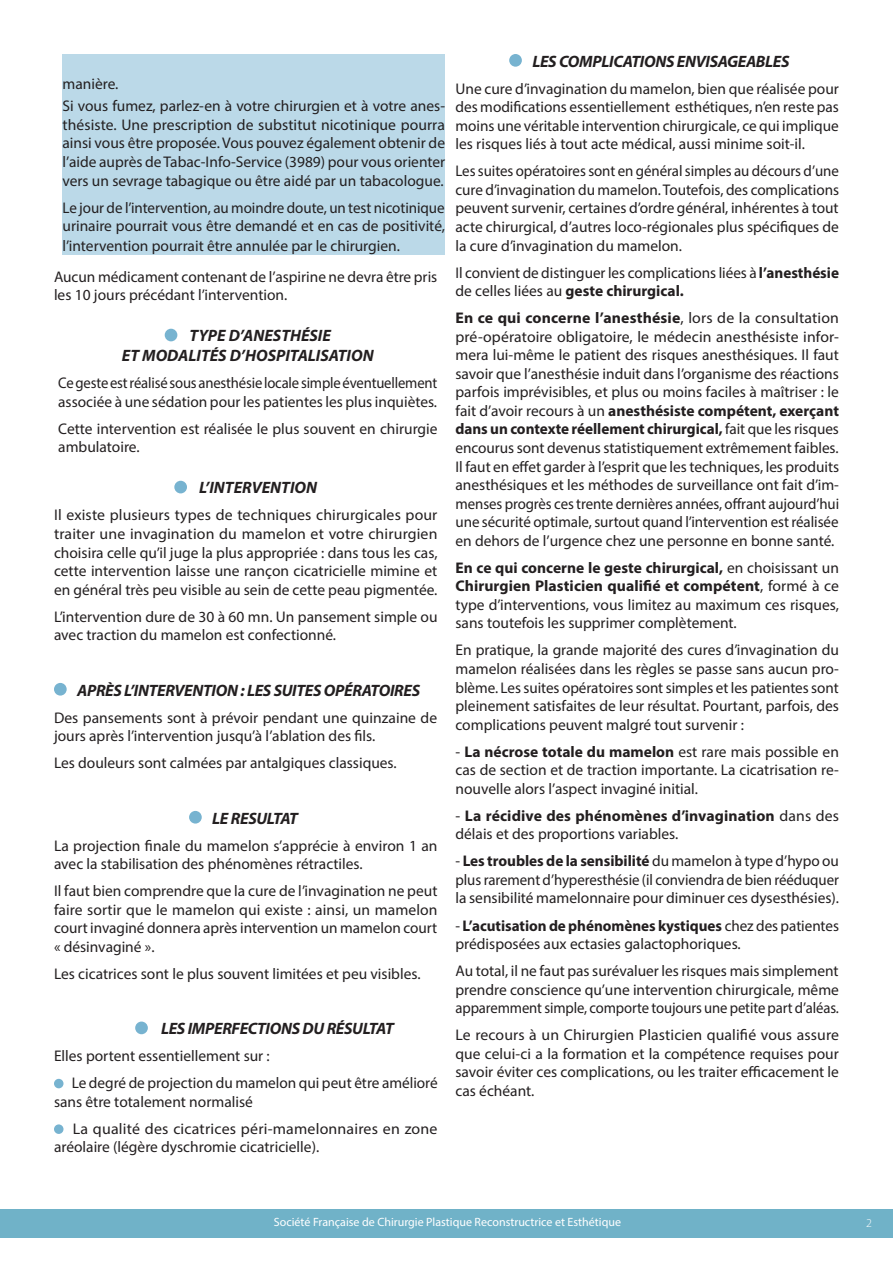
<style>
.page{position:relative;width:893px;height:1263px;background:#fff}
.page>*{position:absolute;margin:0;border:0;box-sizing:border-box;transform-origin:0 0}
.t1{font:italic 700 16.5px "Myriad Pro";letter-spacing:-.02em;color:#231f20}
.t2{font:italic 700 16.5px/19.8px "Myriad Pro";color:#231f20}
.t3{font:15.45px/18.6px "Myriad Pro";color:#231f20;text-align:justify}
.t4{font:15.45px/18.6px "Myriad Pro";color:#231f20;scale:.95 1}
.t5{font:12px "Myriad Pro";color:#fff}
.t6{font:300 12px "Myriad Pro";color:#fff}
.s1{font-weight:700}
</style>
<div class="page">
<div style="left:63px;top:54px;width:382px;height:201px;background:#bbd9e8"></div>
<div style="left:165px;top:329px;width:12px;height:12px;background:#77b3d0;border-radius:50%"></div>
<div style="left:174px;top:481px;width:13px;height:12px;background:#77b3d0;border-radius:50%"></div>
<div style="left:54px;top:683px;width:13px;height:13px;background:#77b3d0;border-radius:50%"></div>
<div style="left:189px;top:811px;width:13px;height:12px;background:#77b3d0;border-radius:50%"></div>
<div style="left:135px;top:1021px;width:13px;height:13px;background:#77b3d0;border-radius:50%"></div>
<div style="left:54px;top:1079px;width:10px;height:9px;background:#77b3d0;border-radius:50%"></div>
<div style="left:54px;top:1124px;width:10px;height:10px;background:#77b3d0;border-radius:50%"></div>
<div style="left:509px;top:54px;width:13px;height:13px;background:#77b3d0;border-radius:50%"></div>
<div style="left:0;top:1209px;width:893px;height:28px;background:#70b2c8"></div>
<p class="t3" style="left:63px;top:73px;width:384px;line-height:22.8px">manière.<br>Si vous fumez, parlez-en à votre chirurgien et à votre anes-</p>
<p class="t3" style="left:63px;top:117px;width:384px">thésiste. Une prescription de substitut nicotinique pourra ainsi vous être proposée. Vous pouvez également obtenir de l’aide auprès de Tabac-Info-Service (3989) pour vous orienter vers un sevrage tabagique ou être aidé par un tabacologue.</p>
<p class="t3" style="left:63px;top:199px;width:384px;line-height:19.2px">Le jour de l’intervention, au moindre doute, un test nicotinique urinaire pourrait vous être demandé et en cas de positivité, l’intervention pourrait être annulée par le chirurgien.</p>
<p class="t3" style="left:54px;top:269px;width:385px">Aucun médicament contenant de l’aspirine ne devra être pris les 10 jours précédant l’intervention.</p>
<p class="t2" style="left:122px;top:326px;width:253px;text-indent:68px">TYPE D’ANESTHÉSIE<br>ET MODALITÉS D’HOSPITALISATION</p>
<p class="t4" style="left:58px;top:375px;width:401px">Ce geste est réalisé sous anesthésie locale simple éventuellement associée à une sédation pour les patientes les plus inquiètes.</p>
<p class="t3" style="left:58px;top:421px;width:381px">Cette intervention est réalisée le plus souvent en chirurgie ambulatoire.</p>
<p class="t2" style="left:199px;top:478px;width:119px">L’INTERVENTION</p>
<p class="t3" style="left:54px;top:507px;width:385px">Il existe plusieurs types de techniques chirurgicales pour traiter une invagination du mamelon et votre chirurgien choisira celle qu’il juge la plus appropriée : dans tous les cas, cette intervention laisse une rançon cicatricielle mimine et en général très peu visible au sein de cette peau pigmentée.</p>
<p class="t3" style="left:54px;top:608px;width:385px">L’intervention dure de 30 à 60 mn. Un pansement simple ou avec traction du mamelon est confectionné.</p>
<p class="t1" style="left:77px;top:682px;width:344px">APRÈS L’INTERVENTION : LES SUITES OPÉRATOIRES</p>
<p class="t3" style="left:54px;top:709px;width:385px">Des pansements sont à prévoir pendant une quinzaine de jours après l’intervention jusqu’à l’ablation des fils.</p>
<p class="t3" style="left:54px;top:755px;width:344px">Les douleurs sont calmées par antalgiques classiques.</p>
<p class="t1" style="left:212px;top:810px;width:87px">LE RESULTAT</p>
<p class="t3" style="left:54px;top:837px;width:385px">La projection finale du mamelon s’apprécie à environ 1 an avec la stabilisation des phénomènes rétractiles.</p>
<p class="t3" style="left:54px;top:883px;width:385px">Il faut bien comprendre que la cure de l’invagination ne peut faire sortir que le mamelon qui existe : ainsi, un mamelon court invaginé donnera après intervention un mamelon court « désinvaginé ».</p>
<p class="t3" style="left:54px;top:966px;width:368px">Les cicatrices sont le plus souvent limitées et peu visibles.</p>
<p class="t1" style="left:161px;top:1020px;width:234px">LES IMPERFECTIONS DU RÉSULTAT</p>
<p class="t3" style="left:72px;top:1044px;width:367px;line-height:27px;text-indent:-18px">Elles portent essentiellement sur :<br>Le degré de projection du mamelon qui peut être amélioré</p>
<p class="t3" style="left:73px;top:1089px;width:366px;line-height:27px;text-indent:-19px">sans être totalement normalisé<br>La qualité des cicatrices péri-mamelonnaires en zone</p>
<p class="t3" style="left:54px;top:1139px;width:267px">aréolaire (légère dyschromie cicatricielle).</p>
<p class="t1" style="left:532px;top:53px;width:259px">LES COMPLICATIONS ENVISAGEABLES</p>
<p class="t3" style="left:455px;top:81px;width:385px">Une cure d’invagination du mamelon, bien que réalisée pour des modifications essentiellement esthétiques, n’en reste pas moins une véritable intervention chirurgicale, ce qui implique les risques liés à tout acte médical, aussi minime soit-il.</p>
<p class="t3" style="left:455px;top:163px;width:385px">Les suites opératoires sont en général simples au décours d’une cure d’invagination du mamelon. Toutefois, des complications peuvent survenir, certaines d’ordre général, inhérentes à tout acte chirurgical, d’autres loco-régionales plus spécifiques de la cure d’invagination du mamelon.</p>
<p class="t3" style="left:455px;top:264px;width:385px">Il convient de distinguer les complications liées à <span class="s1">l’anesthésie </span>de celles liées au <span class="s1">geste chirurgical.</span></p>
<p class="t3" style="left:455px;top:310px;width:385px"><span class="s1">En ce qui concerne l’anesthésie</span>, lors de la consultation pré-opératoire obligatoire, le médecin anesthésiste infor&shy;mera lui-même le patient des risques anesthésiques. Il faut savoir que l’anesthésie induit dans l’organisme des réactions parfois imprévisibles, et plus ou moins faciles à maîtriser : le fait d’avoir recours à un <span class="s1">anesthésiste compétent, exerçant dans un contexte réellement chirurgical,</span> fait que les risques encourus sont devenus statistiquement extrêmement faibles.<br>Il faut en effet garder à l’esprit que les techniques, les produits anesthésiques et les méthodes de surveillance ont fait d’im&shy;menses progrès ces trente dernières années, offrant aujourd’hui une sécurité optimale, surtout quand l’intervention est réalisée en dehors de l’urgence chez une personne en bonne santé.</p>
<p class="t3" style="left:455px;top:560px;width:385px"><span class="s1">En ce qui concerne le geste chirurgical,</span> en choisissant un <span class="s1">Chirurgien Plasticien qualifié et compétent</span>, formé à ce type d’interventions, vous limitez au maximum ces risques, sans toutefois les supprimer complètement.</p>
<p class="t3" style="left:455px;top:642px;width:385px">En pratique, la grande majorité des cures d’invagination du mamelon réalisées dans les règles se passe sans aucun pro&shy;blème. Les suites opératoires sont simples et les patientes sont pleinement satisfaites de leur résultat. Pourtant, parfois, des complications peuvent malgré tout survenir :</p>
<p class="t3" style="left:455px;top:743px;width:385px">- <span class="s1">La nécrose totale du mamelon</span> est rare mais possible en cas de section et de traction importante. La cicatrisation re&shy;nouvelle alors l’aspect invaginé initial.</p>
<p class="t3" style="left:455px;top:808px;width:385px">- <span class="s1">La récidive des phénomènes d’invagination</span> dans des délais et des proportions variables.</p>
<p class="t3" style="left:455px;top:853px;width:385px">- <span class="s1">Les troubles de la sensibilité</span> du mamelon à type d’hypo ou plus rarement d’hyperesthésie (il conviendra de bien rééduquer la sensibilité mamelonnaire pour diminuer ces dysesthésies).</p>
<p class="t3" style="left:455px;top:917px;width:385px">- <span class="s1">L’acutisation de phénomènes kystiques</span> chez des patientes prédisposées aux ectasies galactophoriques.</p>
<p class="t3" style="left:455px;top:963px;width:385px">Au total, il ne faut pas surévaluer les risques mais simplement prendre conscience qu’une intervention chirurgicale, même apparemment simple, comporte toujours une petite part d’aléas.</p>
<p class="t3" style="left:455px;top:1027px;width:385px">Le recours à un Chirurgien Plasticien qualifié vous assure que celui-ci a la formation et la compétence requises pour savoir éviter ces complications, ou les traiter efficacement le cas échéant.</p>
<p class="t5" style="left:274px;top:1217px;width:349px">Société Française de Chirurgie Plastique Reconstructrice et Esthétique</p>
<p class="t6" style="left:866px;top:1219px;width:7px">2</p>
</div>
